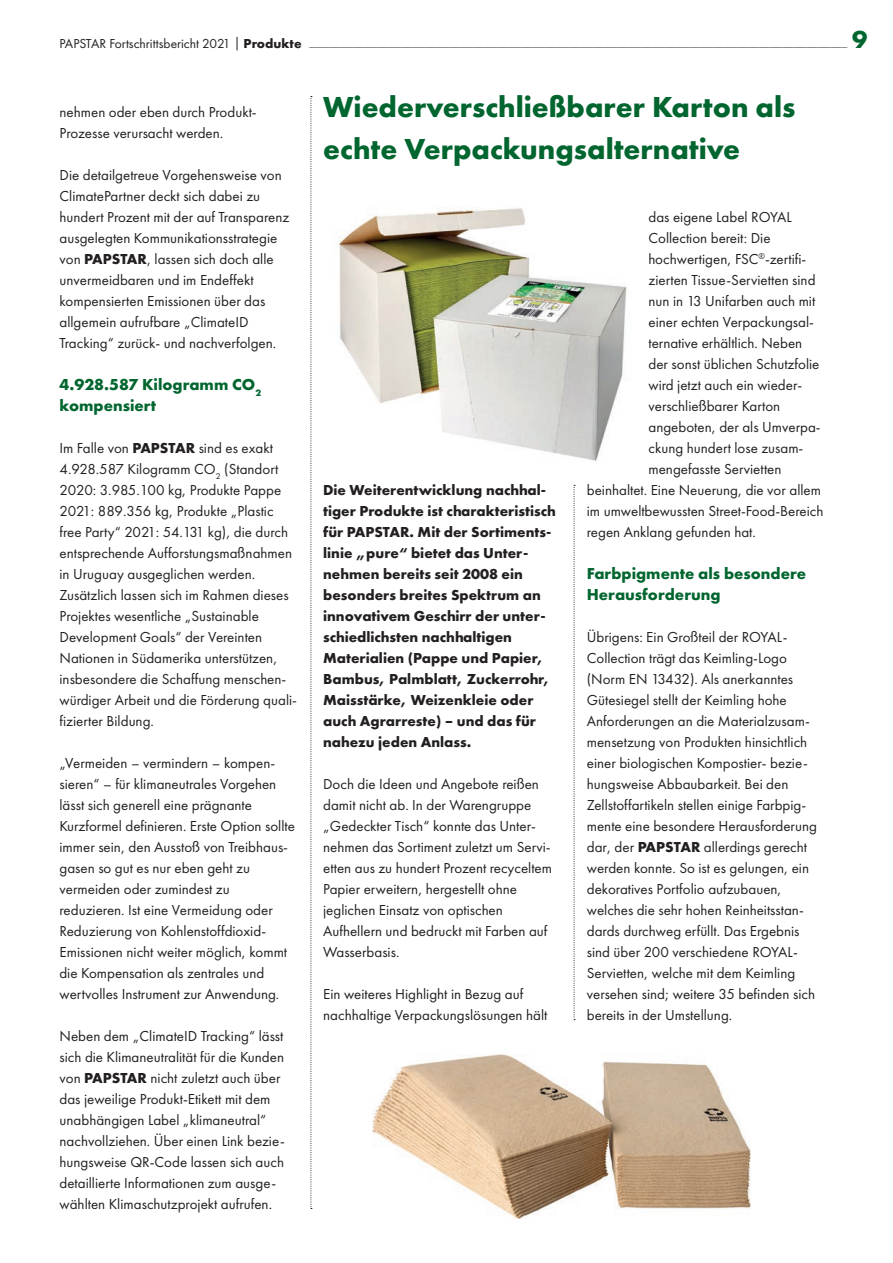
<style>
.page{position:relative;width:893px;height:1263px;background:#fff}
.page>*{position:absolute;margin:0;border:0;box-sizing:border-box;transform-origin:0 0}
.t1{font:700 30px/42px "Futura PT";color:#00652e}
.t2{font:700 25.5px "Futura PT";color:#00652e}
.t3{font:700 16.5px/21px "Futura PT";color:#00652e}
.t4{font:15px/21px "Futura PT";color:#231f20}
.t5{font:700 15px/21px "Futura PT";color:#231f20}
.t6{font:13.5px "Futura PT";color:#231f20}
.t7{font:6px "Futura PT";color:#231f20}
.s1{font-weight:700}
</style>
<div class="page">
<img style="left:339px;top:208px;width:288px;height:253px">
<svg style="left:573px;top:485px;width:2px;height:535px"></svg>
<svg style="left:310px;top:96px;width:2px;height:1113px"></svg>
<img style="left:372px;top:1054px;width:379px;height:164px">
<h2 class="t2" style="left:852px;top:23px;width:17px">9</h2>
<p class="t6" style="left:60px;top:36px;width:244px">PAPSTAR Fortschrittsbericht 2021 | <span class="s1">Produkte</span></p>
<p class="t7" style="left:309px;top:42px;width:540px">________________________________________________________________________________________________________________________________________________________________________________________________________________________________</p>
<p class="t4" style="left:60px;top:101px;width:199px">nehmen oder eben durch Produkt-<br>Prozesse verursacht werden.</p>
<p class="t4" style="left:60px;top:164px;width:231px">Die detailgetreue Vorgehensweise von ClimatePartner deckt sich dabei zu hundert Prozent mit der auf Transparenz ausgelegten Kommunikationsstrategie von <span class="s1">PAPSTAR</span>, lassen sich doch alle unvermeidbaren und im Endeffekt kompensierten Emissionen über das allgemein aufrufbare „ClimateID Tracking“ zurück- und nachverfolgen.</p>
<p class="t3" style="left:60px;top:374px;width:203px">4.928.587 Kilogramm CO<sub>2 </sub>kompensiert</p>
<p class="t4" style="left:60px;top:437px;width:239px">Im Falle von <span class="s1">PAPSTAR</span> sind es exakt 4.928.587 Kilogramm CO<sub>2</sub> (Standort 2020: 3.985.100 kg, Produkte Pappe 2021: 889.356 kg, Produkte „Plastic free Party“ 2021: 54.131 kg), die durch entsprechende Aufforstungsmaßnahmen in Uruguay ausgeglichen werden.<br>Zusätzlich lassen sich im Rahmen dieses Projektes wesentliche „Sustainable Development Goals“ der Vereinten Nationen in Südamerika unterstützen, insbesondere die Schaffung menschen&shy;würdiger Arbeit und die Förderung quali&shy;fizierter Bildung.</p>
<p class="t4" style="left:60px;top:752px;width:237px">„Vermeiden – vermindern – kompen&shy;sieren“ – für klimaneutrales Vorgehen lässt sich generell eine prägnante Kurzformel definieren. Erste Option sollte immer sein, den Ausstoß von Treibhaus&shy;gasen so gut es nur eben geht zu vermeiden oder zumindest zu reduzieren. Ist eine Vermeidung oder Reduzierung von Kohlenstoffdioxid-Emissionen nicht weiter möglich, kommt die Kompensation als zentrales und wertvolles Instrument zur Anwendung.</p>
<p class="t4" style="left:60px;top:1025px;width:227px">Neben dem „ClimateID Tracking“ lässt sich die Klimaneutralität für die Kunden von <span class="s1">PAPSTAR</span> nicht zuletzt auch über das jeweilige Produkt-Etikett mit dem unabhängigen Label „klimaneutral“ nachvollziehen. Über einen Link bezie&shy;hungsweise QR-Code lassen sich auch detaillierte Informationen zum ausge&shy;wählten Klimaschutzprojekt aufrufen.</p>
<h1 class="t1" style="left:323px;top:85px;width:474px">Wiederverschließbarer Karton als echte Verpackungsalternative</h1>
<p class="t5" style="left:323px;top:479px;width:234px">Die Weiterentwicklung nachhal&shy;tiger Produkte ist charakteristisch für PAPSTAR. Mit der Sortiments&shy;linie „pure“ bietet das Unter&shy;nehmen bereits seit 2008 ein besonders breites Spektrum an innovativem Geschirr der unter&shy;schiedlichsten nachhaltigen<br>Materialien (Pappe und Papier,<br>Bambus, Palmblatt, Zuckerrohr,<br>Maisstärke, Weizenkleie oder auch Agrarreste) – und das für nahezu jeden Anlass.</p>
<p class="t4" style="left:323px;top:773px;width:230px">Doch die Ideen und Angebote reißen damit nicht ab. In der Warengruppe „Gedeckter Tisch“ konnte das Unter&shy;nehmen das Sortiment zuletzt um Servi&shy;etten aus zu hundert Prozent recyceltem Papier erweitern, hergestellt ohne jeglichen Einsatz von optischen Aufhellern und bedruckt mit Farben auf Wasserbasis.</p>
<p class="t4" style="left:323px;top:983px;width:226px">Ein weiteres Highlight in Bezug auf nachhaltige Verpackungslösungen hält</p>
<p class="t4" style="left:648px;top:206px;width:145px">das eigene Label ROYAL</p>
<p class="t4" style="left:648px;top:227px;width:124px">Collection bereit: Die</p>
<p class="t4" style="left:648px;top:248px;width:159px">hochwertigen, FSC<sup>®</sup>-zertifi-</p>
<p class="t4" style="left:648px;top:269px;width:169px">zierten Tissue-Servietten sind</p>
<p class="t4" style="left:648px;top:290px;width:168px">nun in 13 Unifarben auch mit</p>
<p class="t4" style="left:648px;top:311px;width:167px">einer echten Verpackungsal-</p>
<p class="t4" style="left:648px;top:332px;width:155px">ternative erhältlich. Neben</p>
<p class="t4" style="left:648px;top:353px;width:172px">der sonst üblichen Schutzfolie</p>
<p class="t4" style="left:648px;top:374px;width:154px">wird jetzt auch ein wieder-</p>
<p class="t4" style="left:648px;top:395px;width:133px">verschließbarer Karton</p>
<p class="t4" style="left:648px;top:416px;width:174px">angeboten, der als Umverpa-</p>
<p class="t4" style="left:648px;top:437px;width:156px">ckung hundert lose zusam-</p>
<p class="t4" style="left:648px;top:458px;width:135px">mengefasste Servietten</p>
<p class="t4" style="left:587px;top:479px;width:236px">beinhaltet. Eine Neuerung, die vor allem</p>
<p class="t4" style="left:587px;top:500px;width:238px">im umweltbewussten Street-Food-Bereich</p>
<p class="t4" style="left:587px;top:521px;width:171px">regen Anklang gefunden hat.</p>
<p class="t3" style="left:587px;top:563px;width:221px">Farbpigmente als besondere<br>Herausforderung</p>
<p class="t4" style="left:587px;top:626px;width:232px">Übrigens: Ein Großteil der ROYAL-Collection trägt das Keimling-Logo (Norm EN 13432). Als anerkanntes Gütesiegel stellt der Keimling hohe Anforderungen an die Materialzusam&shy;mensetzung von Produkten hinsichtlich einer biologischen Kompostier- bezie&shy;hungsweise Abbaubarkeit. Bei den Zellstoffartikeln stellen einige Farbpig&shy;mente eine besondere Herausforderung dar, der <span class="s1">PAPSTAR</span> allerdings gerecht werden konnte. So ist es gelungen, ein dekoratives Portfolio aufzubauen, welches die sehr hohen Reinheitsstan&shy;dards durchweg erfüllt. Das Ergebnis sind über 200 verschiedene ROYAL-Servietten, welche mit dem Keimling versehen sind; weitere 35 befinden sich bereits in der Umstellung.</p>
</div>
